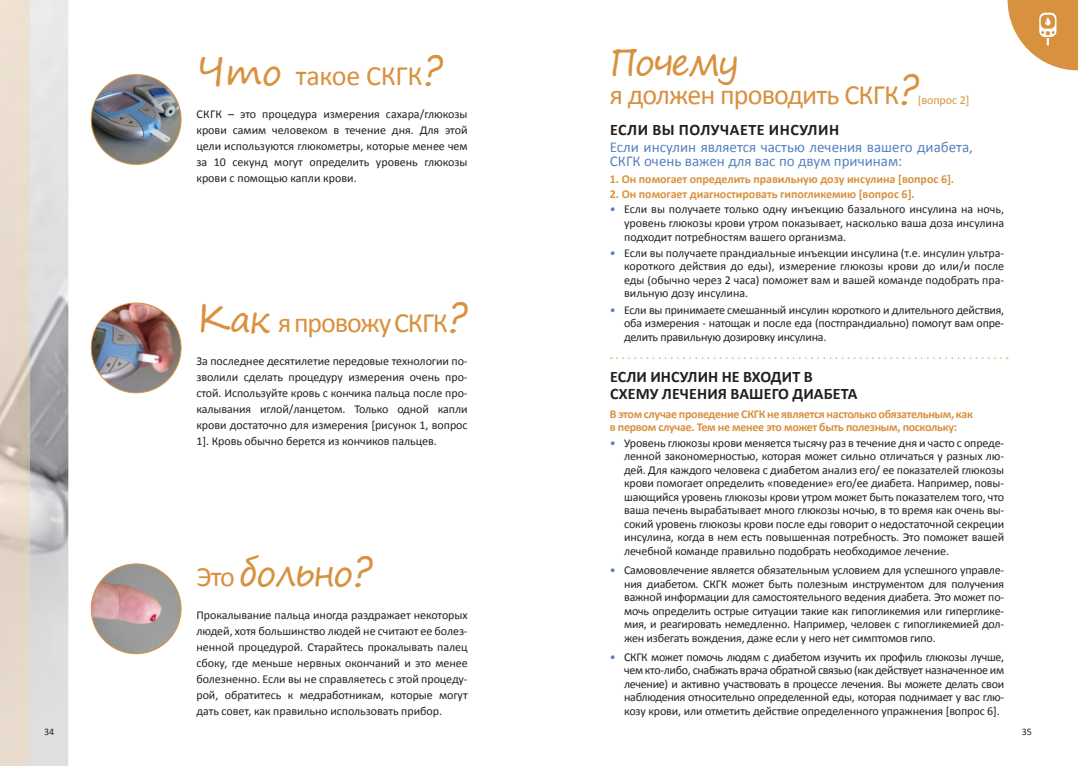
<style>
.page{position:relative;width:1078px;height:766px;background:#fff}
.page>*{position:absolute;margin:0;border:0;box-sizing:border-box;transform-origin:0 0}
.color_question{font:36px "Segoe Print";letter-spacing:-.045em;color:#d8913f}
.color_question-2{font:28px "Calibri";letter-spacing:-.03em;color:#d8913f}
.color_question-3{font:28px "Calibri";letter-spacing:-.01em;color:#d8913f}
.subtitle{font:700 16px/17px "Calibri";letter-spacing:.01em;color:#231f20}
.text{font:700 16px "Calibri";letter-spacing:.035em;color:#231f20}
.subtitle-2{font:15px/14px "Calibri";color:#5582be}
.bullet_text{font:12px/13.5px "Calibri";letter-spacing:-.01em;color:#231f20;text-align:justify}
.text-2{font:12px/16px "Calibri";letter-spacing:-.005em;color:#231f20;text-align:justify}
.text-3{font:700 12px/13px "Calibri";letter-spacing:-.025em;color:#d8913f}
.text-4{font:700 12px "Calibri";letter-spacing:-.005em;color:#d8913f}
.color_question-4{font:12px "Calibri";letter-spacing:-.005em;color:#d8913f}
.color_question-5{font:10px "Calibri";color:#231f20}
.s1{font-family:"Segoe Print";font-size:36px}
.s2{font-family:"Segoe Print";font-size:40px}
.s3{font-family:"Calibri";font-size:28px}
.s4{font-size:40px}
.s5{color:#5582be}
</style>
<div class="page">
<img style="left:30px;top:0;width:38px;height:765px">
<svg style="left:0;top:0;width:30px;height:765px;background:#e4d7c9"></svg>
<img style="left:91px;top:75px;width:90px;height:89px;border-radius:45px">
<img style="left:91px;top:303px;width:90px;height:89px;border-radius:45px">
<img style="left:91px;top:563px;width:90px;height:90px;border-radius:45px">
<svg style="left:610px;top:357px;width:397px;height:2px"></svg>
<svg style="left:1007px;top:0;width:70px;height:70px"></svg>
<p class="color_question-5" style="left:44px;top:724px;width:12px">34</p>
<p class="color_question-3" style="left:196px;top:58px;width:248px"><span class="s1">Что</span> такое СКГК<span class="s2">?</span></p>
<p class="text-2" style="left:196px;top:106px;width:273px">СКГК – это процедура измерения сахара/глюкозы крови самим человеком в течение дня. Для этой цели используются глюкометры, которые менее чем за 10 секунд могут определить уровень глюкозы крови с помощью капли крови.</p>
<p class="color_question-2" style="left:196px;top:304px;width:272px"><span class="s1">Как</span> я провожу СКГК<span class="s2">?</span></p>
<p class="text-2" style="left:196px;top:353px;width:273px">За последнее десятилетие передовые технологии по&shy;зволили сделать процедуру измерения очень про&shy;стой. Используйте кровь с кончика пальца после про&shy;калывания иглой/ланцетом. Только одной капли крови достаточно для измерения [рисунок 1, вопрос 1]. Кровь обычно берется из кончиков пальцев.</p>
<p class="color_question" style="left:196px;top:540px;width:178px"><span class="s3">Это</span> больно<span class="s4">?</span></p>
<p class="text-2" style="left:196px;top:606px;width:273px">Прокалывание пальца иногда раздражает некоторых людей, хотя большинство людей не считают ее болез&shy;ненной процедурой. Старайтесь прокалывать палец сбоку, где меньше нервных окончаний и это менее болезненно. Если вы не справляетесь с этой процеду&shy;рой, обратитесь к медработникам, которые могут дать совет, как правильно использовать прибор.</p>
<p class="color_question" style="left:609px;top:30px;width:131px">Почему</p>
<p class="color_question-2" style="left:609px;top:77px;width:310px">я должен проводить СКГК<span class="s2">?</span></p>
<p class="color_question-4" style="left:917px;top:92px;width:53px">[вопрос 2]</p>
<p class="text" style="left:610px;top:119px;width:230px">ЕСЛИ ВЫ ПОЛУЧАЕТЕ ИНСУЛИН</p>
<p class="subtitle-2" style="left:609px;top:140px;width:364px">Если инсулин является частью лечения вашего диабета,<br>СКГК очень важен для вас по двум причинам:</p>
<p class="text-4" style="left:609px;top:171px;width:345px">1. Он помогает определить правильную дозу инсулина [вопрос 6].</p>
<p class="text-4" style="left:609px;top:186px;width:306px">2. Он помогает диагностировать гипогликемию [вопрос 6].</p>
<p class="bullet_text" style="left:624px;top:203px;width:381px;text-indent:-14px"><span class="s5">•</span> Если вы получаете только одну инъекцию базального инсулина на ночь, уровень глюкозы крови утром показывает, насколько ваша доза инсулина подходит потребностям вашего организма.</p>
<p class="bullet_text" style="left:624px;top:246px;width:381px;text-indent:-14px"><span class="s5">•</span> Если вы получаете прандиальные инъекции инсулина (т.е. инсулин ультра&shy;короткого действия до еды), измерение глюкозы крови до или/и после еды (обычно через 2 часа) поможет вам и вашей команде подобрать пра&shy;вильную дозу инсулина.</p>
<p class="bullet_text" style="left:624px;top:303px;width:381px;text-indent:-14px"><span class="s5">•</span> Если вы принимаете смешанный инсулин короткого и длительного действия, оба измерения - натощак и после еда (постпрандиально) помогут вам опре&shy;делить правильную дозировку инсулина.</p>
<p class="subtitle" style="left:610px;top:368px;width:248px">ЕСЛИ ИНСУЛИН НЕ ВХОДИТ В<br>СХЕМУ ЛЕЧЕНИЯ ВАШЕГО ДИАБЕТА</p>
<p class="text-3" style="left:609px;top:407px;width:364px">В этом случае проведение СКГК не является настолько обязательным, как в первом случае. Тем не менее это может быть полезным, поскольку:</p>
<p class="bullet_text" style="left:624px;top:436px;width:381px;text-indent:-14px"><span class="s5">•</span> Уровень глюкозы крови меняется тысячу раз в течение дня и часто с опреде&shy;ленной закономерностью, которая может сильно отличаться у разных лю&shy;дей. Для каждого человека с диабетом анализ его/ ее показателей глюкозы крови помогает определить «поведение» его/ее диабета. Например, повы&shy;шающийся уровень глюкозы крови утром может быть показателем того, что ваша печень вырабатывает много глюкозы ночью, в то время как очень вы&shy;сокий уровень глюкозы крови после еды говорит о недостаточной секреции инсулина, когда в нем есть повышенная потребность. Это поможет вашей лечебной команде правильно подобрать необходимое лечение.</p>
<p class="bullet_text" style="left:624px;top:563px;width:381px;text-indent:-14px"><span class="s5">•</span> Самововлечение является обязательным условием для успешного управле&shy;ния диабетом. СКГК может быть полезным инструментом для получения важной информации для самостоятельного ведения диабета. Это может по&shy;мочь определить острые ситуации такие как гипогликемия или гиперглике&shy;мия, и реагировать немедленно. Например, человек с гипогликемией дол&shy;жен избегать вождения, даже если у него нет симптомов гипо.</p>
<p class="bullet_text" style="left:624px;top:650px;width:381px;text-indent:-14px"><span class="s5">•</span> СКГК может помочь людям с диабетом изучить их профиль глюкозы лучше, чем кто-либо, снабжать врача обратной связью (как действует назначенное им лечение) и активно участвовать в процессе лечения. Вы можете делать свои наблюдения относительно определенной еды, которая поднимает у вас глю&shy;козу крови, или отметить действие определенного упражнения [вопрос 6].</p>
<p class="color_question-5" style="left:1021px;top:724px;width:12px">35</p>
</div>
